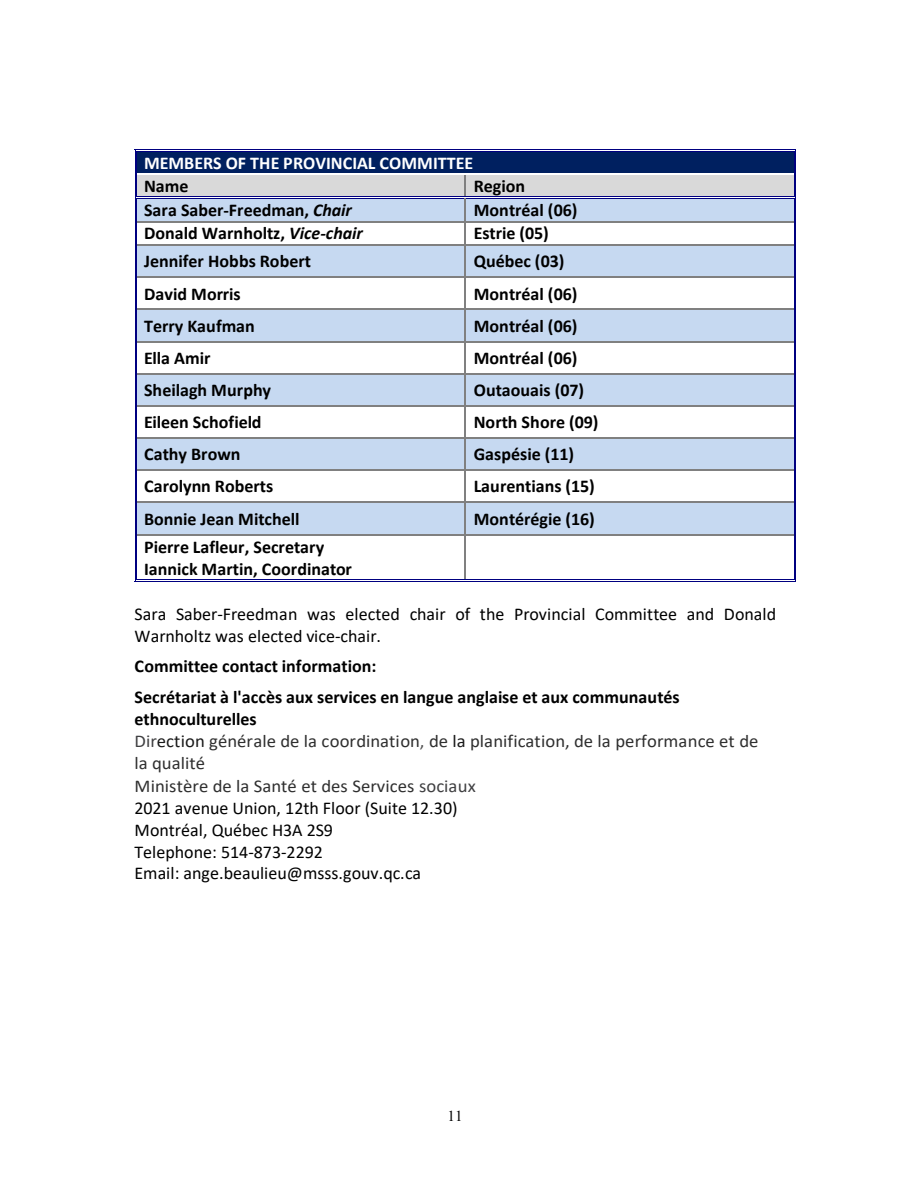
<style>
.page{position:relative;width:918px;height:1188px;background:#fff}
.page>*{position:absolute;margin:0;border:0;box-sizing:border-box;transform-origin:0 0}
.Normal_Web{font:700 18px/21.9px "Calibri";color:#000}
.Normal_Web-2{font:18px/21.9px "Calibri";color:#000}
.Normal_Web-3{font:18px/21.9px "Calibri";color:#2f2f2f;scale:1.04 1}
.t1{font:700 18px "Calibri";letter-spacing:.005em;color:#fff}
.t2{font:15.15px "Times New Roman";color:#000}
.s1{font-style:italic}
.s2{color:#3f3f41}
.s3{color:#1a1a1a}
.s4{color:#505050}
.s5{color:#2f2f2f}
</style>
<div class="page">
<div style="left:137px;top:152px;width:657px;height:22px;background:#002060"></div>
<hr style="left:137px;top:149px;width:657px;height:1px;background:#000080">
<hr style="left:137px;top:151px;width:657px;height:1px;background:#000080">
<div style="left:137px;top:175px;width:328px;height:22px;background:#d9d9d9"></div>
<div style="left:466px;top:175px;width:328px;height:22px;background:#d9d9d9"></div>
<div style="left:137px;top:199px;width:328px;height:22px;background:#c6d9f1"></div>
<div style="left:466px;top:199px;width:328px;height:22px;background:#c6d9f1"></div>
<hr style="left:137px;top:197px;width:328px;height:1px;background:#000080">
<hr style="left:137px;top:198px;width:328px;height:1px;background:#000080">
<hr style="left:467px;top:197px;width:327px;height:1px;background:#000080">
<hr style="left:467px;top:198px;width:327px;height:1px;background:#000080">
<hr style="left:137px;top:221px;width:328px;height:1px;background:#808080">
<hr style="left:466px;top:221px;width:328px;height:1px;background:#808080">
<div style="left:137px;top:245px;width:328px;height:32px;background:#c6d9f1"></div>
<div style="left:466px;top:245px;width:328px;height:32px;background:#c6d9f1"></div>
<svg style="left:135px;top:149px;width:2px;height:96px"></svg>
<hr style="left:137px;top:244px;width:328px;height:1px;background:#808080">
<svg style="left:465px;top:175px;width:2px;height:70px"></svg>
<hr style="left:466px;top:244px;width:328px;height:1px;background:#808080">
<svg style="left:794px;top:149px;width:2px;height:96px"></svg>
<hr style="left:136px;top:245px;width:1px;height:32px;background:#000080">
<hr style="left:135px;top:245px;width:1px;height:32px;background:#000080">
<hr style="left:465px;top:245px;width:1px;height:32px;background:#808080">
<hr style="left:795px;top:245px;width:1px;height:32px;background:#000080">
<hr style="left:794px;top:245px;width:1px;height:32px;background:#000080">
<hr style="left:137px;top:277px;width:328px;height:1px;background:#808080">
<hr style="left:466px;top:277px;width:328px;height:1px;background:#808080">
<hr style="left:136px;top:278px;width:1px;height:31px;background:#000080">
<hr style="left:135px;top:278px;width:1px;height:31px;background:#000080">
<hr style="left:465px;top:278px;width:1px;height:31px;background:#808080">
<hr style="left:795px;top:278px;width:1px;height:31px;background:#000080">
<hr style="left:794px;top:278px;width:1px;height:31px;background:#000080">
<div style="left:137px;top:310px;width:328px;height:31px;background:#c6d9f1"></div>
<div style="left:466px;top:310px;width:328px;height:31px;background:#c6d9f1"></div>
<hr style="left:137px;top:309px;width:328px;height:1px;background:#808080">
<hr style="left:466px;top:309px;width:328px;height:1px;background:#808080">
<hr style="left:136px;top:310px;width:1px;height:31px;background:#000080">
<hr style="left:135px;top:310px;width:1px;height:31px;background:#000080">
<hr style="left:465px;top:310px;width:1px;height:31px;background:#808080">
<hr style="left:795px;top:310px;width:1px;height:31px;background:#000080">
<hr style="left:794px;top:310px;width:1px;height:31px;background:#000080">
<hr style="left:137px;top:341px;width:328px;height:1px;background:#808080">
<hr style="left:466px;top:341px;width:328px;height:1px;background:#808080">
<hr style="left:136px;top:342px;width:1px;height:31px;background:#000080">
<hr style="left:135px;top:342px;width:1px;height:31px;background:#000080">
<hr style="left:465px;top:342px;width:1px;height:31px;background:#808080">
<hr style="left:795px;top:342px;width:1px;height:31px;background:#000080">
<hr style="left:794px;top:342px;width:1px;height:31px;background:#000080">
<div style="left:137px;top:374px;width:328px;height:32px;background:#c6d9f1"></div>
<div style="left:466px;top:374px;width:328px;height:32px;background:#c6d9f1"></div>
<hr style="left:137px;top:373px;width:328px;height:1px;background:#808080">
<hr style="left:466px;top:373px;width:328px;height:1px;background:#808080">
<hr style="left:136px;top:374px;width:1px;height:32px;background:#000080">
<hr style="left:135px;top:374px;width:1px;height:32px;background:#000080">
<hr style="left:465px;top:374px;width:1px;height:32px;background:#808080">
<hr style="left:795px;top:374px;width:1px;height:32px;background:#000080">
<hr style="left:794px;top:374px;width:1px;height:32px;background:#000080">
<hr style="left:137px;top:406px;width:328px;height:1px;background:#808080">
<hr style="left:466px;top:406px;width:328px;height:1px;background:#808080">
<hr style="left:136px;top:407px;width:1px;height:30px;background:#000080">
<hr style="left:135px;top:407px;width:1px;height:30px;background:#000080">
<hr style="left:465px;top:407px;width:1px;height:30px;background:#808080">
<hr style="left:795px;top:407px;width:1px;height:30px;background:#000080">
<hr style="left:794px;top:407px;width:1px;height:30px;background:#000080">
<div style="left:137px;top:438px;width:328px;height:32px;background:#c6d9f1"></div>
<div style="left:466px;top:438px;width:328px;height:32px;background:#c6d9f1"></div>
<hr style="left:137px;top:437px;width:328px;height:1px;background:#808080">
<hr style="left:466px;top:437px;width:328px;height:1px;background:#808080">
<hr style="left:136px;top:438px;width:1px;height:32px;background:#000080">
<hr style="left:135px;top:438px;width:1px;height:32px;background:#000080">
<hr style="left:465px;top:438px;width:1px;height:32px;background:#808080">
<hr style="left:795px;top:438px;width:1px;height:32px;background:#000080">
<hr style="left:794px;top:438px;width:1px;height:32px;background:#000080">
<hr style="left:137px;top:470px;width:328px;height:1px;background:#808080">
<hr style="left:466px;top:470px;width:328px;height:1px;background:#808080">
<hr style="left:136px;top:471px;width:1px;height:30px;background:#000080">
<hr style="left:135px;top:471px;width:1px;height:30px;background:#000080">
<hr style="left:465px;top:471px;width:1px;height:30px;background:#808080">
<hr style="left:795px;top:471px;width:1px;height:30px;background:#000080">
<hr style="left:794px;top:471px;width:1px;height:30px;background:#000080">
<div style="left:137px;top:503px;width:328px;height:31px;background:#c6d9f1"></div>
<div style="left:466px;top:503px;width:328px;height:31px;background:#c6d9f1"></div>
<hr style="left:137px;top:501px;width:328px;height:1px;background:#808080">
<hr style="left:466px;top:501px;width:328px;height:1px;background:#808080">
<hr style="left:136px;top:502px;width:1px;height:32px;background:#000080">
<hr style="left:135px;top:502px;width:1px;height:32px;background:#000080">
<hr style="left:465px;top:502px;width:1px;height:32px;background:#808080">
<hr style="left:795px;top:502px;width:1px;height:32px;background:#000080">
<hr style="left:794px;top:502px;width:1px;height:32px;background:#000080">
<hr style="left:137px;top:534px;width:328px;height:1px;background:#808080">
<hr style="left:466px;top:534px;width:328px;height:1px;background:#808080">
<hr style="left:136px;top:535px;width:1px;height:45px;background:#000080">
<hr style="left:135px;top:535px;width:1px;height:45px;background:#000080">
<hr style="left:137px;top:581px;width:328px;height:1px;background:#000080">
<hr style="left:137px;top:580px;width:328px;height:1px;background:#000080">
<hr style="left:465px;top:535px;width:1px;height:45px;background:#808080">
<hr style="left:467px;top:581px;width:327px;height:1px;background:#000080">
<hr style="left:467px;top:580px;width:327px;height:1px;background:#000080">
<hr style="left:795px;top:535px;width:1px;height:45px;background:#000080">
<hr style="left:794px;top:535px;width:1px;height:45px;background:#000080">
<p class="t1" style="left:144px;top:150px;width:331px">MEMBERS OF THE PROVINCIAL COMMITTEE</p>
<p class="Normal_Web" style="left:144px;top:175px;width:46px">Name</p>
<p class="Normal_Web" style="left:474px;top:175px;width:53px">Region</p>
<p class="Normal_Web" style="left:144px;top:199px;width:209px">Sara Saber-Freedman, <span class="s1">Chair</span></p>
<p class="Normal_Web" style="left:474px;top:199px;width:105px">Montréal (06)</p>
<p class="Normal_Web" style="left:144px;top:222px;width:220px">Donald Warnholtz, <span class="s1">Vice-chair</span></p>
<p class="Normal_Web" style="left:474px;top:222px;width:77px">Estrie (05)</p>
<p class="Normal_Web" style="left:144px;top:250px;width:169px">Jennifer Hobbs Robert</p>
<p class="Normal_Web" style="left:474px;top:250px;width:92px">Québec (03)</p>
<p class="Normal_Web" style="left:144px;top:282px;width:98px">David Morris</p>
<p class="Normal_Web" style="left:474px;top:282px;width:105px">Montréal (06)</p>
<p class="Normal_Web" style="left:144px;top:315px;width:112px">Terry Kaufman</p>
<p class="Normal_Web" style="left:474px;top:315px;width:105px">Montréal (06)</p>
<p class="Normal_Web" style="left:144px;top:347px;width:68px">Ella Amir</p>
<p class="Normal_Web" style="left:474px;top:347px;width:105px">Montréal (06)</p>
<p class="Normal_Web" style="left:144px;top:379px;width:128px">Sheilagh Murphy</p>
<p class="Normal_Web" style="left:474px;top:379px;width:112px">Outaouais (07)</p>
<p class="Normal_Web" style="left:144px;top:411px;width:119px">Eileen Schofield</p>
<p class="Normal_Web" style="left:474px;top:411px;width:126px">North Shore (09)</p>
<p class="Normal_Web" style="left:144px;top:443px;width:98px">Cathy Brown</p>
<p class="Normal_Web" style="left:474px;top:443px;width:102px">Gaspésie (11)</p>
<p class="Normal_Web" style="left:144px;top:475px;width:131px">Carolynn Roberts</p>
<p class="Normal_Web" style="left:474px;top:475px;width:123px">Laurentians (15)</p>
<p class="Normal_Web" style="left:144px;top:507px;width:157px">Bonnie Jean Mitchell</p>
<p class="Normal_Web" style="left:474px;top:507px;width:123px">Montérégie (16)</p>
<p class="Normal_Web" style="left:144px;top:535px;width:182px">Pierre Lafleur, Secretary</p>
<p class="Normal_Web" style="left:144px;top:557px;width:209px">Iannick Martin, Coordinator</p>
<p class="Normal_Web-2" style="left:135px;top:602px;width:643px">Sara Saber-Freedman was elected chair of the Provincial Committee and Donald<br>Warnholtz was elected vice-chair.</p>
<p class="Normal_Web" style="left:135px;top:655px;width:243px">Committee contact information:</p>
<p class="Normal_Web" style="left:135px;top:686px;width:547px">Secrétariat à l'accès aux services en langue anglaise et aux communautés ethnoculturelles</p>
<p class="Normal_Web-3" style="left:135px;top:730px;width:601px"><span class="s2">Dir</span><span class="s3">ection</span> générale de la coordination<span class="s4">,</span> de <span class="s3">la</span> planification, de la performance et de la qualité</p>
<p class="Normal_Web-2" style="left:135px;top:774px;width:343px"><span class="s5">Ministère de la Santé et des Services</span> <span class="s2">sociaux </span>2021 avenue Union, 12th Floor (Suite 12.30)<br>Montréal, Québec H3A 2S9<br>Telephone: 514-873-2292<br>Email: ange.beaulieu@msss.gouv.qc.ca</p>
<p class="t2" style="left:447px;top:1105px;width:17px">11</p>
</div>
